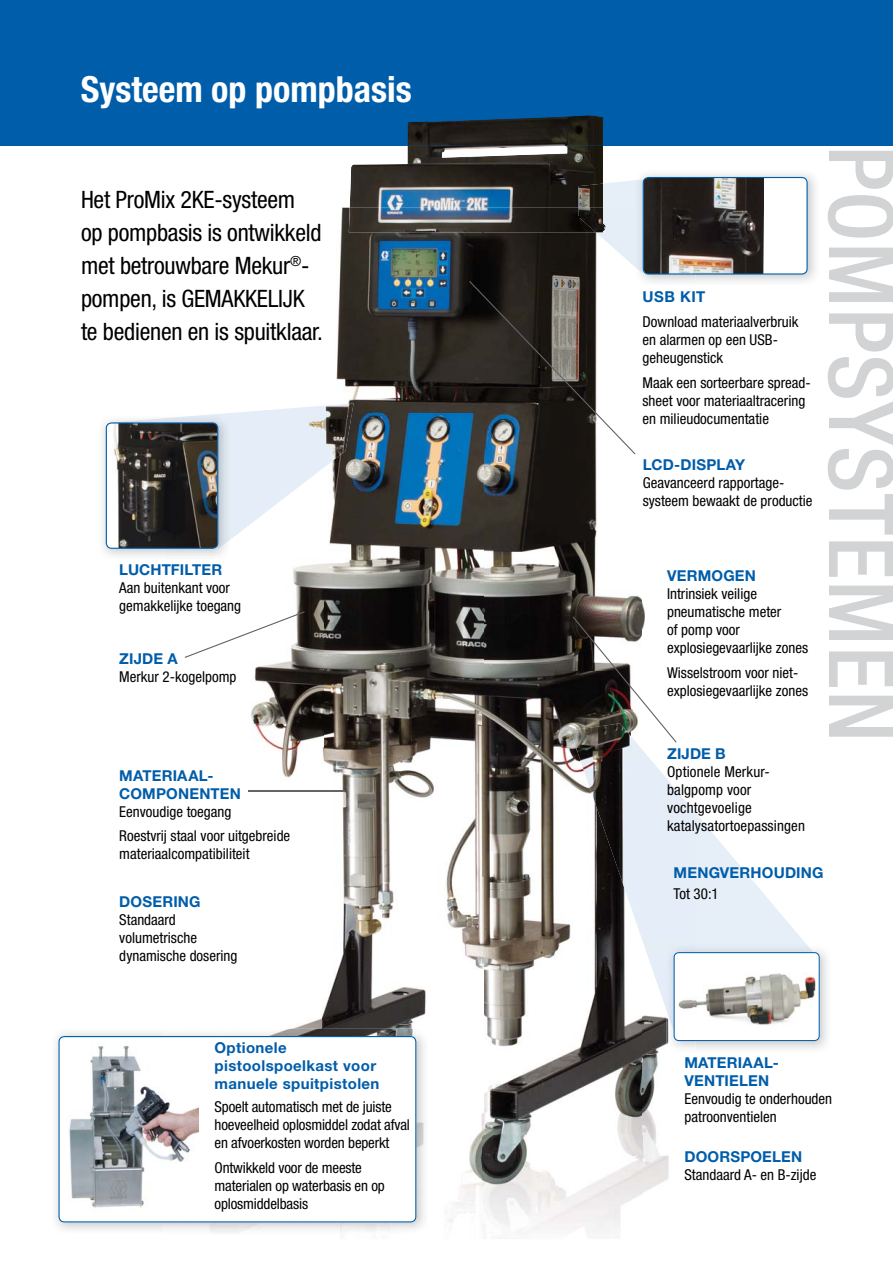
<style>
.page{position:relative;width:893px;height:1263px;background:#fff}
.page>*{position:absolute;margin:0;border:0;box-sizing:border-box;transform-origin:0 0}
.t1{font:500 condensed 90px "Helvetica Neue LT Std";letter-spacing:.01em;color:#d1d3d4}
.t2{font:700 condensed 36px "Helvetica Neue LT Std";color:#fff}
.t3{font:condensed 24px/33px "Helvetica Neue LT Std";letter-spacing:-.01em;color:#000}
.t4{font:condensed 15px/18px "Helvetica Neue LT Std";color:#000}
.t5{font:700 15px/18px "Helvetica Neue LT Std";letter-spacing:.015em;color:#005daa}
</style>
<div class="page">
<svg style="left:695px;top:813px;width:112px;height:132px;fill:#eaf1f8"></svg>
<img style="left:336px;top:208px;width:146px;height:206px">
<img style="left:482px;top:232px;width:160px;height:1007px">
<img style="left:323px;top:414px;width:160px;height:619px">
<img style="left:248px;top:563px;width:75px;height:466px">
<img style="left:642px;top:1015px;width:27px;height:179px">
<img style="left:449px;top:1033px;width:34px;height:206px">
<img style="left:570px;top:723px;width:125px;height:287px">
<div style="left:0;top:0;width:893px;height:145px;background:#005daa"></div>
<hr style="left:249px;top:790px;width:96px;height:1px;background:#636466">
<svg style="left:469px;top:281px;width:166px;height:173px"></svg>
<img style="left:102px;top:424px;width:122px;height:132px">
<svg style="left:106px;top:403px;width:248px;height:146px"></svg>
<img style="left:695px;top:945px;width:118px;height:7px">
<img style="left:666px;top:1032px;width:29px;height:20px">
<img style="left:666px;top:945px;width:29px;height:87px">
<svg style="left:674px;top:952px;width:146px;height:89px"></svg>
<img style="left:350px;top:145px;width:253px;height:63px">
<img style="left:349px;top:208px;width:230px;height:24px">
<img style="left:407px;top:115px;width:196px;height:30px">
<img style="left:388px;top:216px;width:191px;height:1px">
<svg style="left:573px;top:616px;width:104px;height:127px"></svg>
<svg style="left:185px;top:611px;width:120px;height:47px"></svg>
<img style="left:635px;top:275px;width:60px;height:11px">
<svg style="left:579px;top:177px;width:229px;height:98px"></svg>
<img style="left:55px;top:1029px;width:373px;height:204px">
<svg style="left:58px;top:1036px;width:358px;height:186px"></svg>
<svg style="left:67px;top:1041px;width:133px;height:173px"></svg>
<img style="left:68px;top:1041px;width:131px;height:172px">
<h2 class="t2" style="left:81px;top:76px;width:332px">Systeem op pompbasis</h2>
<h3 class="t3" style="left:81px;top:186px;width:243px">Het ProMix 2KE-systeem<br>op pompbasis is ontwikkeld met betrouwbare Mekur<sup>®</sup>- pompen, is GEMAKKELIJK te bedienen en is spuitklaar.</h3>
<p class="t5" style="left:119px;top:562px;width:105px">LUCHTFILTER</p>
<p class="t4" style="left:119px;top:580px;width:123px">Aan buitenkant voor gemakkelijke toegang</p>
<p class="t5" style="left:119px;top:651px;width:60px">ZIJDE A</p>
<p class="t4" style="left:119px;top:669px;width:119px">Merkur 2-kogelpomp</p>
<p class="t5" style="left:119px;top:768px;width:123px">MATERIAAL-<br>COMPONENTEN</p>
<p class="t4" style="left:119px;top:801px;width:172px;line-height:24.8px">Eenvoudige toegang<br>Roestvrij staal voor uitgebreide</p>
<p class="t4" style="left:119px;top:847px;width:132px">materiaalcompatibiliteit</p>
<p class="t5" style="left:119px;top:894px;width:83px">DOSERING</p>
<p class="t4" style="left:119px;top:912px;width:120px">Standaard volumetrische dynamische dosering</p>
<p class="t5" style="left:215px;top:1040px;width:166px">Optionele pistoolspoelkast voor manuele spuitpistolen</p>
<p class="t4" style="left:215px;top:1100px;width:197px">Spoelt automatisch met de juiste hoeveelheid oplosmiddel zodat afval en afvoerkosten worden beperkt</p>
<p class="t4" style="left:215px;top:1160px;width:172px">Ontwikkeld voor de meeste materialen op waterbasis en op oplosmiddelbasis</p>
<p class="t5" style="left:642px;top:290px;width:64px">USB KIT</p>
<p class="t4" style="left:642px;top:315px;width:158px">Download materiaalverbruik en alarmen op een USB&shy;geheugenstick</p>
<p class="t4" style="left:642px;top:375px;width:170px">Maak een sorteerbare spread&shy;sheet voor materiaaltracering en milieudocumentatie</p>
<p class="t5" style="left:643px;top:457px;width:104px">LCD-DISPLAY</p>
<p class="t4" style="left:643px;top:475px;width:171px">Geavanceerd rapportage&shy;systeem bewaakt de productie</p>
<p class="t5" style="left:667px;top:568px;width:90px">VERMOGEN</p>
<p class="t4" style="left:667px;top:586px;width:142px">Intrinsiek veilige pneumatische meter<br>of pomp voor explosiegevaarlijke zones</p>
<p class="t4" style="left:667px;top:665px;width:142px">Wisselstroom voor niet&shy;explosiegevaarlijke zones</p>
<p class="t5" style="left:667px;top:746px;width:60px">ZIJDE B</p>
<p class="t4" style="left:667px;top:764px;width:139px">Optionele Merkur&shy;balgpomp voor vochtgevoelige katalysatortoepassingen</p>
<h1 class="t1" style="left:893px;top:145px;width:598px;rotate:90deg">POMPSYSTEMEN</h1>
<p class="t5" style="left:674px;top:866px;width:151px">MENGVERHOUDING</p>
<p class="t4" style="left:674px;top:887px;width:47px">Tot 30:1</p>
<p class="t5" style="left:684px;top:1055px;width:96px">MATERIAAL-<br>VENTIELEN</p>
<p class="t4" style="left:684px;top:1091px;width:149px">Eenvoudig te onderhouden patroonventielen</p>
<p class="t5" style="left:684px;top:1149px;width:119px">DOORSPOELEN</p>
<p class="t4" style="left:684px;top:1167px;width:133px">Standaard A- en B-zijde</p>
</div>
